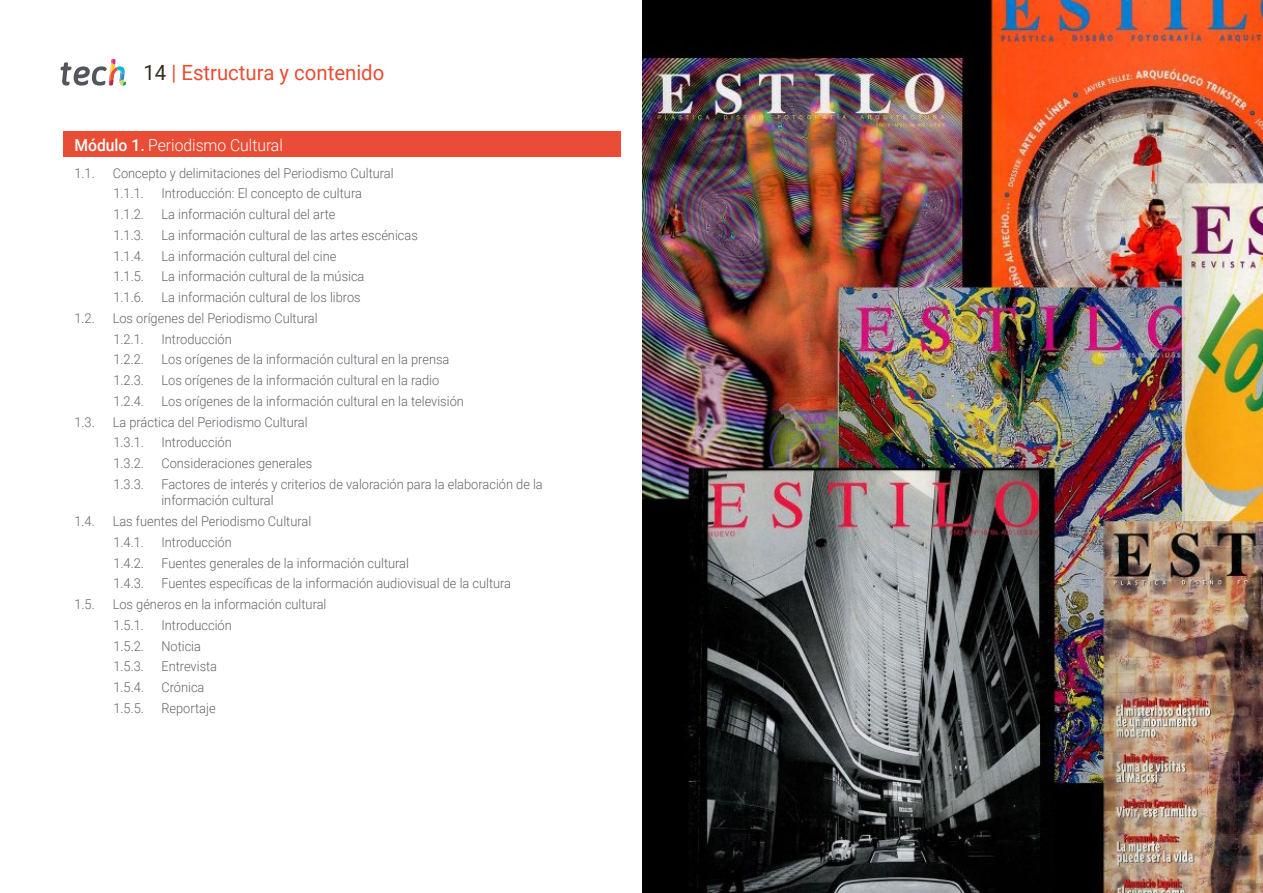
<style>
.page{position:relative;width:1263px;height:893px;background:#fff}
.page>*{position:absolute;margin:0;border:0;box-sizing:border-box;transform-origin:0 0}
.t1{font:21px "Roboto";color:#e94d35}
.t2{font:300 16.5px "Roboto";color:#fff;scale:.95 1}
.t3{font:300 13.5px/20.7px "Roboto";color:#61646a;scale:.95 1}
.s1{color:#312e20}
.s2{font-weight:500}
</style>
<div class="page">
<svg style="left:61px;top:59px;width:65px;height:27px"></svg>
<div style="left:63px;top:132px;width:558px;height:25px;background:#e94d35"></div>
<img style="left:642px;top:0;width:621px;height:893px">
<h1 class="t1" style="left:144px;top:57px;width:242px"><span class="s1">14</span> | Estructura y contenido</h1>
<p class="t2" style="left:74px;top:133px;width:221px"><span class="s2">Módulo 1.</span> Periodismo Cultural</p>
<p class="t3" style="left:74px;top:162px;width:23px">1.1.</p>
<p class="t3" style="left:113px;top:162px;width:297px">Concepto y delimitaciones del Periodismo Cultural<br>1.1.1.</p>
<p class="t3" style="left:161px;top:183px;width:213px">Introducción: El concepto de cultura</p>
<p class="t3" style="left:113px;top:204px;width:34px">1.1.2.</p>
<p class="t3" style="left:161px;top:204px;width:185px">La información cultural del arte</p>
<p class="t3" style="left:113px;top:224px;width:34px">1.1.3.</p>
<p class="t3" style="left:161px;top:224px;width:271px">La información cultural de las artes escénicas</p>
<p class="t3" style="left:113px;top:245px;width:34px">1.1.4.</p>
<p class="t3" style="left:161px;top:245px;width:186px">La información cultural del cine</p>
<p class="t3" style="left:113px;top:266px;width:34px">1.1.5.</p>
<p class="t3" style="left:161px;top:266px;width:215px">La información cultural de la música</p>
<p class="t3" style="left:113px;top:287px;width:34px">1.1.6.</p>
<p class="t3" style="left:161px;top:287px;width:211px">La información cultural de los libros</p>
<p class="t3" style="left:74px;top:307px;width:23px">1.2.</p>
<p class="t3" style="left:113px;top:307px;width:217px">Los orígenes del Periodismo Cultural<br>1.2.1.</p>
<p class="t3" style="left:161px;top:328px;width:76px">Introducción</p>
<p class="t3" style="left:113px;top:349px;width:34px">1.2.2.</p>
<p class="t3" style="left:161px;top:349px;width:305px">Los orígenes de la información cultural en la prensa</p>
<p class="t3" style="left:113px;top:370px;width:34px">1.2.3.</p>
<p class="t3" style="left:161px;top:370px;width:294px">Los orígenes de la información cultural en la radio</p>
<p class="t3" style="left:113px;top:390px;width:34px">1.2.4.</p>
<p class="t3" style="left:161px;top:390px;width:320px">Los orígenes de la información cultural en la televisión</p>
<p class="t3" style="left:74px;top:411px;width:23px">1.3.</p>
<p class="t3" style="left:113px;top:411px;width:207px">La práctica del Periodismo Cultural<br>1.3.1.</p>
<p class="t3" style="left:161px;top:432px;width:76px">Introducción</p>
<p class="t3" style="left:113px;top:453px;width:34px">1.3.2.</p>
<p class="t3" style="left:161px;top:453px;width:160px">Consideraciones generales</p>
<p class="t3" style="left:113px;top:473px;width:34px">1.3.3.</p>
<p class="t3" style="left:161px;top:475px;width:403px;line-height:16.5px">Factores de interés y criterios de valoración para la elaboración de la información cultural</p>
<p class="t3" style="left:74px;top:511px;width:23px">1.4.</p>
<p class="t3" style="left:113px;top:511px;width:210px">Las fuentes del Periodismo Cultural<br>1.4.1.</p>
<p class="t3" style="left:161px;top:531px;width:76px">Introducción</p>
<p class="t3" style="left:113px;top:552px;width:34px">1.4.2.</p>
<p class="t3" style="left:161px;top:552px;width:262px">Fuentes generales de la información cultural</p>
<p class="t3" style="left:113px;top:573px;width:34px">1.4.3.</p>
<p class="t3" style="left:161px;top:573px;width:370px">Fuentes específicas de la información audiovisual de la cultura</p>
<p class="t3" style="left:74px;top:594px;width:23px">1.5.</p>
<p class="t3" style="left:113px;top:594px;width:227px">Los géneros en la información cultural<br>1.5.1.</p>
<p class="t3" style="left:161px;top:614px;width:76px">Introducción</p>
<p class="t3" style="left:113px;top:635px;width:34px">1.5.2.</p>
<p class="t3" style="left:161px;top:635px;width:43px">Noticia</p>
<p class="t3" style="left:113px;top:656px;width:34px">1.5.3.</p>
<p class="t3" style="left:161px;top:656px;width:60px">Entrevista</p>
<p class="t3" style="left:113px;top:677px;width:34px">1.5.4.</p>
<p class="t3" style="left:161px;top:677px;width:47px">Crónica</p>
<p class="t3" style="left:113px;top:697px;width:34px">1.5.5.</p>
<p class="t3" style="left:161px;top:697px;width:59px">Reportaje</p>
</div>
